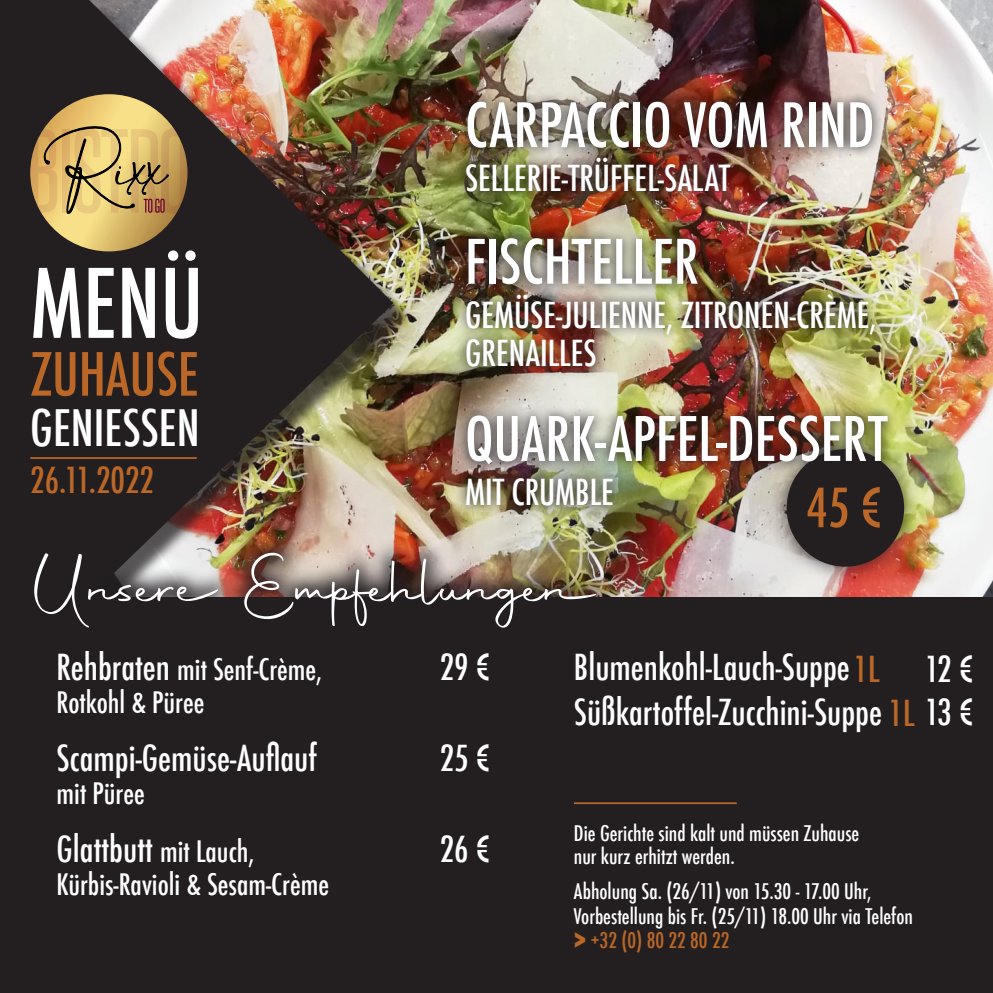
<style>
.page{position:relative;width:993px;height:993px;background:#fff}
.page>*{position:absolute;margin:0;border:0;box-sizing:border-box;transform-origin:0 0}
.t1{font:500 condensed 92.75px "Futura";color:#fff}
.t2{font:70px "Autography";color:#fff}
.t3{font:500 condensed 59.5px "Futura";color:#fff}
.t4{font:500 condensed 57.75px "Futura";color:#ba6727}
.t5{font:500 condensed 52.5px "Futura";color:#ba6727}
.t6{font:500 condensed 49px "Futura";color:#fff}
.t7{font:500 condensed 35px/38.5px "Futura";color:#fff}
.t8{font:500 condensed 35px "Futura";color:#ba6727}
.t9{font:500 condensed 28.88px/33.2px "Futura";color:#fff}
.t10{font:500 condensed 21px/24.5px "Futura";color:#fff}
.s1{font-size:35px}
.s2{font-size:28.88px}
.s3{color:#ba6727}
.s4{font-weight:800;color:#ba6727}
</style>
<div class="page">
<img style="left:393px;top:0;width:599px;height:597px">
<div style="left:3px;top:3px;width:411px;height:615px;background:#231f20;opacity:.75"></div>
<img style="left:0;top:0;width:393px;height:597px">
<div style="left:21px;top:240px;width:188px;height:167px;background:#231f20"></div>
<img style="left:456px;top:91px;width:426px;height:68px">
<img style="left:455px;top:147px;width:285px;height:55px">
<div style="left:12px;top:76px;width:193px;height:193px;background:#231f20"></div>
<svg style="left:30px;top:94px;width:157px;height:157px"></svg>
<div style="left:21px;top:455px;width:142px;height:49px;background:#231f20"></div>
<img style="left:456px;top:228px;width:251px;height:55px">
<img style="left:455px;top:283px;width:429px;height:94px">
<div style="left:0;top:597px;width:992px;height:395px;background:#231f20"></div>
<div style="left:768px;top:431px;width:154px;height:153px;background:#231f20;opacity:.75"></div>
<div style="left:786px;top:449px;width:117px;height:117px;background:#231f20;border-radius:50%"></div>
<img style="left:11px;top:529px;width:607px;height:68px">
<div style="left:21px;top:397px;width:187px;height:60px;background:#231f20"></div>
<hr style="left:30px;top:457px;width:167px;height:1px;background:#ba6727">
<img style="left:456px;top:405px;width:441px;height:69px">
<hr style="left:573px;top:802px;width:163px;height:1px;background:#ba6727">
<img style="left:455px;top:467px;width:168px;height:49px">
<p class="t1" style="left:30px;top:244px;width:174px">MENÜ</p>
<p class="t4" style="left:30px;top:337px;width:170px">ZUHAUSE</p>
<p class="t3" style="left:465px;top:87px;width:411px">CARPACCIO VOM RIND</p>
<p class="t7" style="left:465px;top:159px;width:266px">SELLERIE-TRÜFFEL-SALAT</p>
<p class="t3" style="left:465px;top:223px;width:235px">FISCHTELLER</p>
<p class="t7" style="left:465px;top:296px;width:413px">GEMÜSE-JULIENNE, ZITRONEN-CRÈME,<br>GRENAILLES</p>
<p class="t6" style="left:30px;top:396px;width:171px">GENIESSEN</p>
<p class="t3" style="left:465px;top:400px;width:424px">QUARK-APFEL-DESSERT</p>
<p class="t8" style="left:30px;top:458px;width:125px">26.11.2022</p>
<p class="t7" style="left:465px;top:473px;width:150px">MIT CRUMBLE</p>
<p class="t2" style="left:30px;top:541px;width:569px">Unsere Empfehlungen</p>
<p class="t5" style="left:805px;top:474px;width:78px">45 €</p>
<p class="t9" style="left:57px;top:652px;width:267px"><span class="s1">Rehbraten</span> mit Senf-Crème,<br>Rotkohl &amp; Püree</p>
<p class="t7" style="left:57px;top:738px;width:262px">Scampi-Gemüse-Auflauf</p>
<p class="t9" style="left:57px;top:776px;width:90px">mit Püree</p>
<p class="t7" style="left:57px;top:829px;width:199px">Glattbutt <span class="s2">mit Lauch,</span></p>
<p class="t9" style="left:57px;top:867px;width:274px">Kürbis-Ravioli &amp; Sesam-Crème</p>
<p class="t7" style="left:573px;top:647px;width:277px">Blumenkohl-Lauch-Suppe</p>
<p class="t7" style="left:439px;top:647px;width:52px">29 €</p>
<p class="t7" style="left:924px;top:650px;width:50px">12 €</p>
<p class="t8" style="left:853px;top:646px;width:28px">1L</p>
<p class="t7" style="left:573px;top:692px;width:401px">Süßkartoffel-Zucchini-Suppe <span class="s3">1L</span> 13 €</p>
<p class="t7" style="left:439px;top:738px;width:52px">25 €</p>
<p class="t10" style="left:573px;top:820px;width:287px">Die Gerichte sind kalt und müssen Zuhause</p>
<p class="t7" style="left:439px;top:829px;width:52px">26 €</p>
<p class="t10" style="left:573px;top:843px;width:162px">nur kurz erhitzt werden.</p>
<p class="t10" style="left:573px;top:879px;width:340px">Abholung Sa. (26/11) von 15.30 - 17.00 Uhr,<br>Vorbestellung bis Fr. (25/11) 18.00 Uhr via Telefon <span class="s4">&gt;</span> <span class="s3">+32 (0) 80 22 80 22</span></p>
</div>
